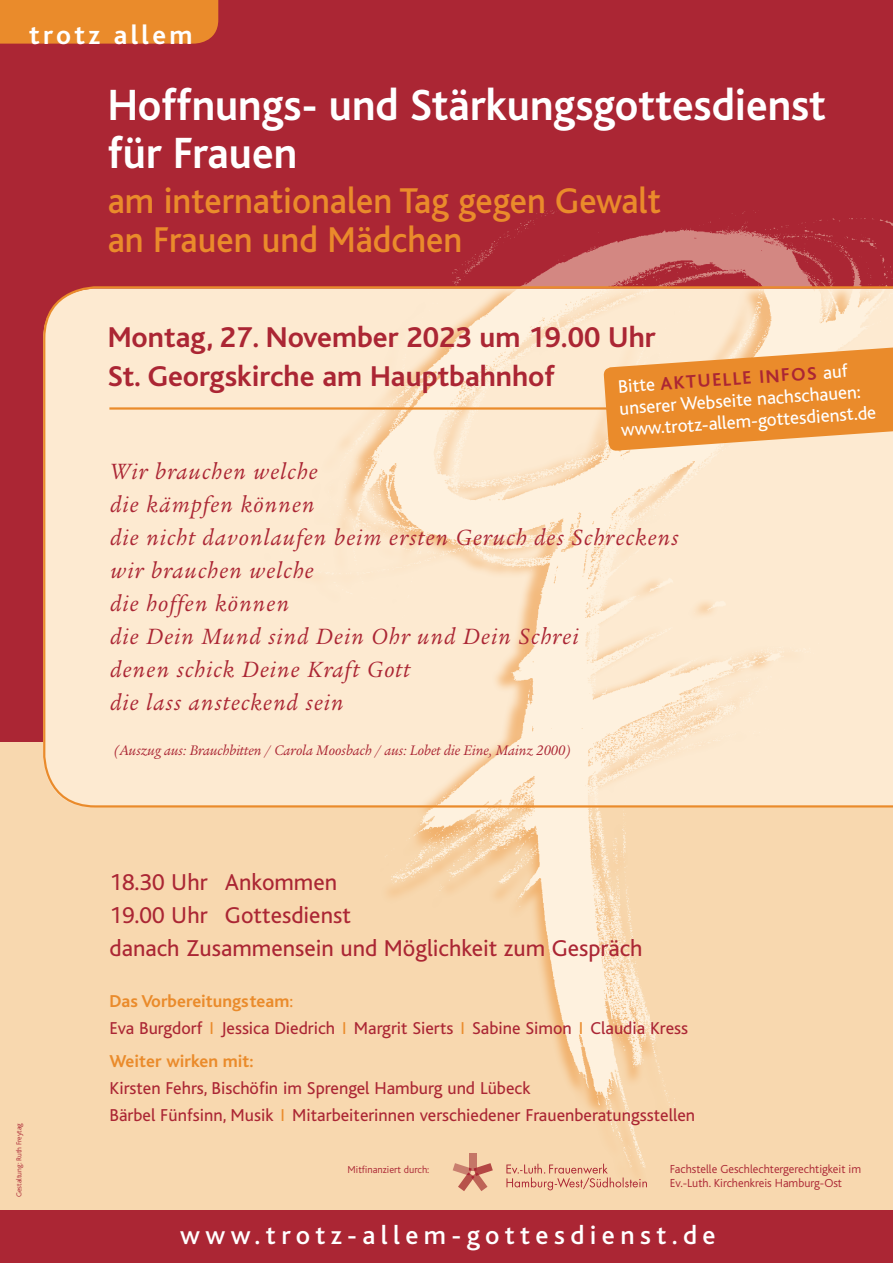
<style>
.page{position:relative;width:893px;height:1263px;background:#fff}
.page>*{position:absolute;margin:0;border:0;box-sizing:border-box;transform-origin:0 0}
.t1{font:700 45.75px/48px "Bliss";color:#fff;scale:.95 1}
.t2{font:500 37.5px/39px "Bliss";color:#ea8b2b;scale:.95 1}
.t3{font:700 30px/39px "Bliss";color:#ab2634}
.t4{font:700 27.6px "Bliss";letter-spacing:.12em;color:#fff}
.t5{font:500 27px "Bliss";letter-spacing:.2em;color:#fff}
.t6{font:italic 24px/33px "Legacy Serif Std";letter-spacing:.05em;color:#ab2634}
.t7{font:24px/33px "Bliss";color:#ab2634}
.t8{font:19.05px/21.8px "Bliss";color:#fff}
.t9{font:18px/27px "Bliss";color:#ab2634}
.t10{font:700 18px "Bliss";color:#ea8b2b}
.t11{font:italic 15px "Legacy Serif Std";color:#ab2634}
.t12{font:300 12.15px/14.7px "Bliss";color:#ab2634}
.t13{font:300 10.5px "Bliss";color:#ab2634}
.t14{font:300 7.5px "Bliss";color:#ab2634}
.s1{font-weight:700;color:#ab2634}
.s2{font-weight:700;color:#ea8b2b}
.s3{color:#ea8b2b}
</style>
<div class="page">
<div style="left:0;top:742px;width:893px;height:492px;background:#f8d8af"></div>
<div style="left:0;top:1210px;width:893px;height:53px;background:#ab2634"></div>
<div style="left:0;top:0;width:893px;height:742px;background:#ab2634"></div>
<div style="left:0;top:0;width:218px;height:44px;background:#ea8b2b"></div>
<img style="left:452px;top:210px;width:441px;height:76px">
<div style="left:374px;top:812px;width:304px;height:376px;background:#ea8b2b;opacity:.5"></div>
<svg style="left:43px;top:286px;width:850px;height:521px;background:#fce7cd"></svg>
<hr style="left:109px;top:407px;width:784px;height:3px;background:#ea8b2b">
<svg style="left:603px;top:346px;width:290px;height:105px;background:#ed9e4d"></svg>
<svg style="left:506px;top:1164px;width:141px;height:26px"></svg>
<div style="left:469px;top:1153px;width:7px;height:18px;background:#c57667"></div>
<svg style="left:453px;top:1163px;width:40px;height:28px"></svg>
<h3 class="t4" style="left:29px;top:20px;width:165px">trotz allem</h3>
<h1 class="t1" style="left:108px;top:82px;width:758px">Hoffnungs- und Stärkungsgottesdienst für Frauen</h1>
<h2 class="t2" style="left:108px;top:182px;width:584px">am internationalen Tag gegen Gewalt an Frauen und Mädchen</h2>
<h3 class="t3" style="left:108px;top:318px;width:549px">Montag, 27. November 2023 um 19.00 Uhr<br>St. Georgskirche am Hauptbahnhof</h3>
<p class="t8" style="left:617px;top:376px;width:257px;rotate:-4deg">Bitte <span class="s1">AKTUELLE INFOS</span> auf unserer Webseite nachschauen: www.trotz-allem-gottesdienst.de</p>
<p class="t14" style="left:15px;top:1197px;width:75px;rotate:-90deg">Gestaltung: Ruth Freytag</p>
<h3 class="t6" style="left:111px;top:455px;width:570px">Wir brauchen welche<br>die kämpfen können<br>die nicht davonlaufen beim ersten Geruch des Schreckens wir brauchen welche<br>die hoffen können<br>die Dein Mund sind Dein Ohr und Dein Schrei<br>denen schick Deine Kraft Gott<br>die lass ansteckend sein</h3>
<p class="t11" style="left:114px;top:742px;width:459px">(Auszug aus: Brauchbitten / Carola Moosbach / aus: Lobet die Eine, Mainz 2000)</p>
<h3 class="t7" style="left:109px;top:866px;width:535px">18.30 Uhr Ankommen<br>19.00 Uhr Gottesdienst<br>danach Zusammensein und Möglichkeit zum Gespräch</h3>
<p class="t9" style="left:109px;top:988px;width:580px"><span class="s2">Das Vorbereitungsteam</span><span class="s3">:<br></span>Eva Burgdorf <span class="s3">I</span> Jessica Diedrich <span class="s3">I</span> Margrit Sierts <span class="s3">I</span> Sabine Simon <span class="s3">I</span> Claudia Kress</p>
<p class="t10" style="left:110px;top:1051px;width:146px">Weiter wirken mit:</p>
<p class="t9" style="left:110px;top:1075px;width:587px">Kirsten Fehrs, Bischöfin im Sprengel Hamburg und Lübeck<br>Bärbel Fünfsinn, Musik <span class="s3">I</span> Mitarbeiterinnen verschiedener Frauenberatungsstellen</p>
<p class="t13" style="left:348px;top:1164px;width:83px">Mitfinanziert durch:</p>
<p class="t12" style="left:670px;top:1161px;width:193px">Fachstelle Geschlechtergerechtigkeit im<br>Ev.-Luth. Kirchenkreis Hamburg-Ost</p>
<h3 class="t5" style="left:180px;top:1221px;width:537px">www.trotz-allem-gottesdienst.de</h3>
</div>
